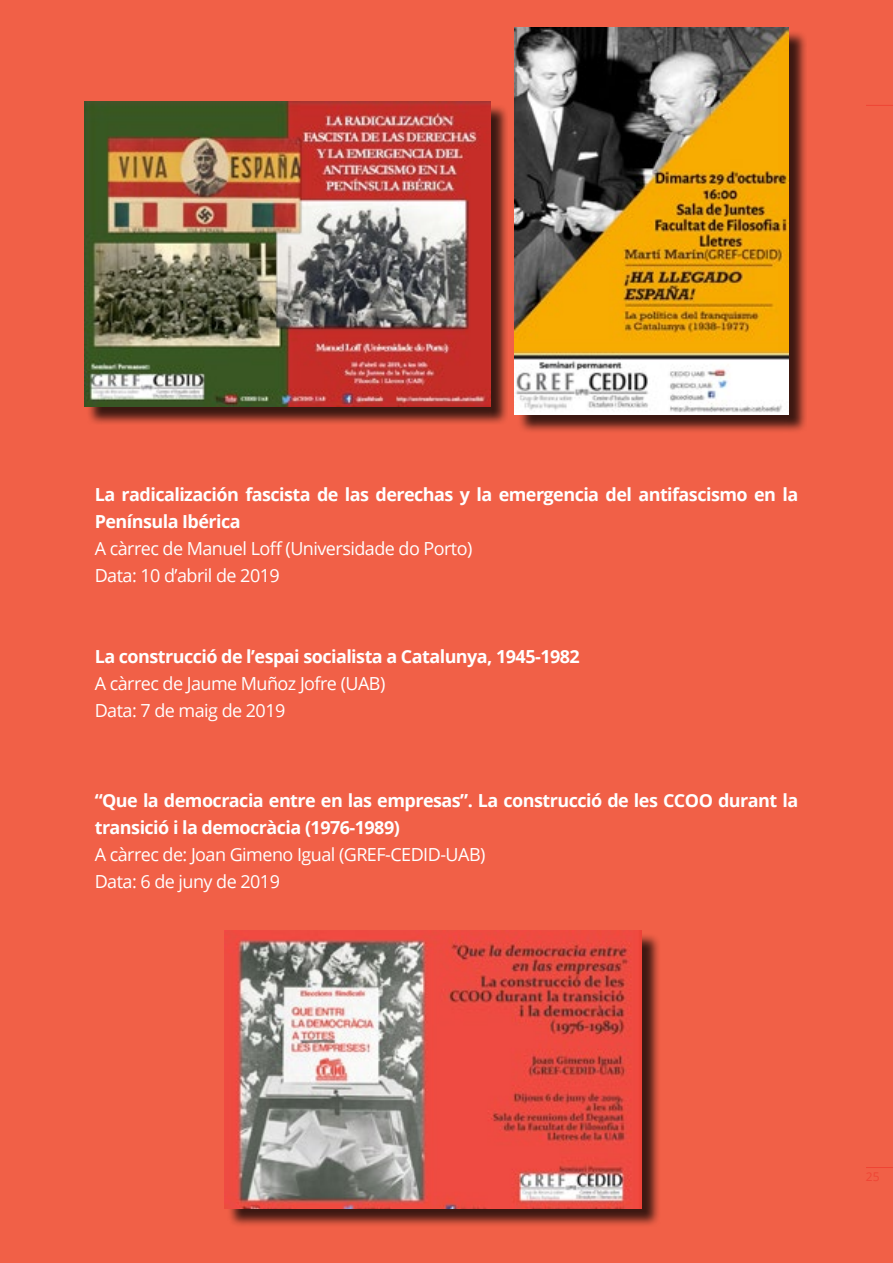
<style>
.page{position:relative;width:893px;height:1263px;background:#f16047}
.page>*{position:absolute;margin:0;border:0;box-sizing:border-box;transform-origin:0 0}
.t1{font:700 18px/27px "Open Sans";letter-spacing:-.03em;color:#fff}
.t2{font:18px/27px "Open Sans";letter-spacing:-.03em;color:#fff}
.t3{font:12px "Open Sans";color:#ef4434}
</style>
<div class="page">
<div style="left:87px;top:104px;width:421px;height:321px;background:#000;opacity:.75"></div>
<img style="left:84px;top:102px;width:406px;height:305px">
<div style="left:517px;top:30px;width:290px;height:404px;background:#000;opacity:.75"></div>
<img style="left:515px;top:28px;width:274px;height:387px">
<div style="left:227px;top:933px;width:434px;height:294px;background:#000;opacity:.75"></div>
<img style="left:224px;top:931px;width:417px;height:278px">
<svg style="left:866px;top:105px;width:27px;height:1px"></svg>
<svg style="left:866px;top:1167px;width:27px;height:1px"></svg>
<p class="t1" style="left:95px;top:481px;width:705px">La radicalización fascista de las derechas y la emergencia del antifascismo en la<br>Península Ibérica</p>
<p class="t2" style="left:95px;top:535px;width:379px">A càrrec de Manuel Loff (Universidade do Porto)<br>Data: 10 d’abril de 2019</p>
<p class="t1" style="left:95px;top:643px;width:487px">La construcció de l’espai socialista a Catalunya, 1945-1982</p>
<p class="t2" style="left:95px;top:670px;width:292px">A càrrec de Jaume Muñoz Jofre (UAB)<br>Data: 7 de maig de 2019</p>
<p class="t1" style="left:95px;top:787px;width:705px">“Que la democracia entre en las empresas”. La construcció de les CCOO durant la transició i la democràcia (1976-1989)</p>
<p class="t2" style="left:95px;top:841px;width:392px">A càrrec de: Joan Gimeno Igual (GREF-CEDID-UAB)<br>Data: 6 de juny de 2019</p>
<p class="t3" style="left:866px;top:1168px;width:15px">25</p>
</div>
